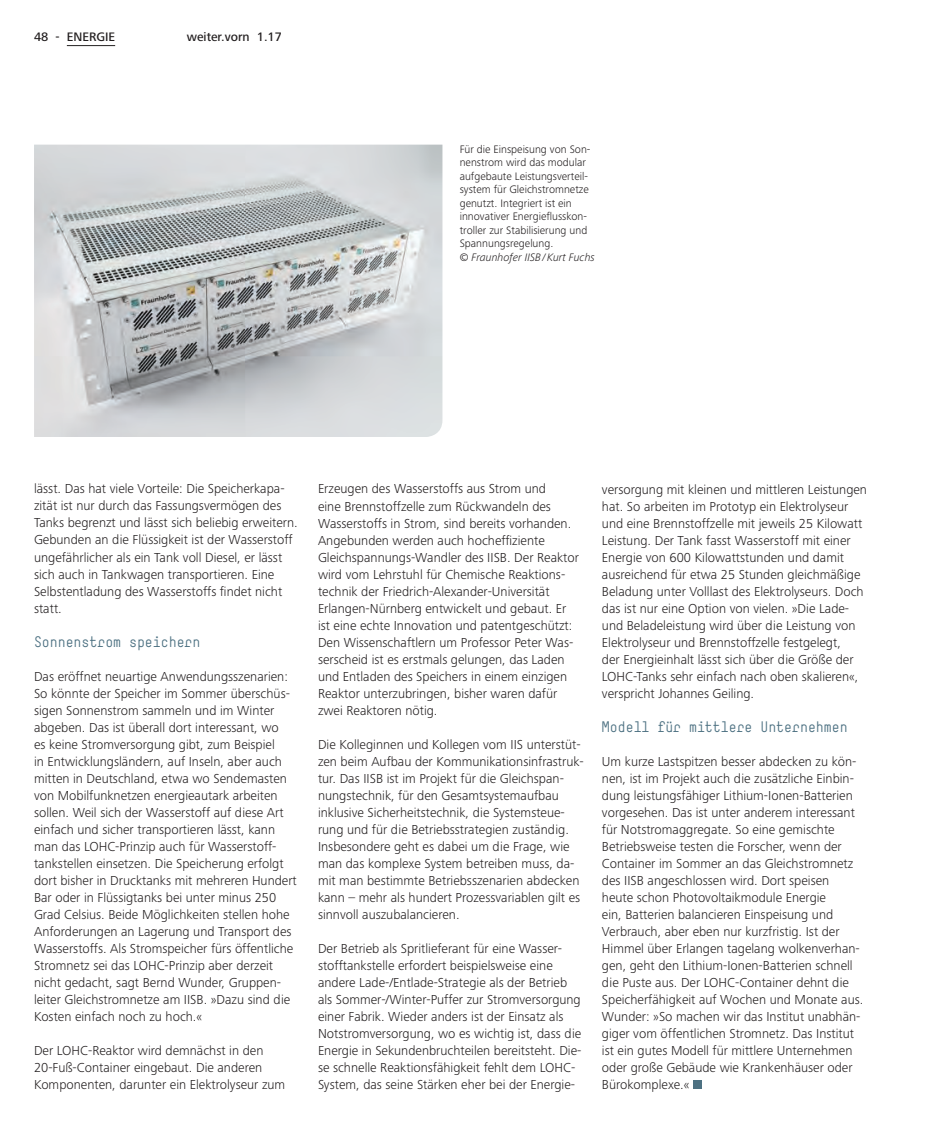
<style>
.page{position:relative;width:936px;height:1140px;background:#fff}
.page>*{position:absolute;margin:0;border:0;box-sizing:border-box;transform-origin:0 0}
.Zwischenüberschrift{font:15px "Simple";color:#4d7182}
.Fließtext{font:15px "Simple";color:#4d7182}
.Fließtext-2{font:300 13.5px/17px "Frutiger Next Pro";color:#231f20}
.t1{font:500 12.75px "Frutiger Next Pro";color:#231f20}
.BU{font:300 11.25px/13.5px "Frutiger Next Pro";color:#231f20}
.s1{font-style:italic}
</style>
<div class="page">
<hr style="left:67px;top:45px;width:48px;height:1px;background:#231f20">
<div style="left:693px;top:1080px;width:8px;height:9px;background:#4d7182"></div>
<img style="left:34px;top:145px;width:408px;height:292px">
<p class="t1" style="left:34px;top:30px;width:83px">48 - ENERGIE</p>
<p class="t1" style="left:187px;top:30px;width:97px">weiter.vorn 1.17</p>
<p class="BU" style="left:459px;top:142px;width:137px">Für die Einspeisung von Son&shy;nenstrom wird das modular aufgebaute Leistungsverteil&shy;system für Gleichstromnetze genutzt. Integriert ist ein innovativer Energieflusskon&shy;troller zur Stabilisierung und<br>Spannungsregelung.<br><span class="s1">© Fraunhofer IISB/ Kurt Fuchs</span></p>
<p class="Fließtext-2" style="left:34px;top:480px;width:265px">lässt. Das hat viele Vorteile: Die Speicherkapa&shy;zität ist nur durch das Fassungsvermögen des Tanks begrenzt und lässt sich beliebig erweitern.<br>Gebunden an die Flüssigkeit ist der Wasserstoff ungefährlicher als ein Tank voll Diesel, er lässt sich auch in Tankwagen transportieren. Eine Selbstentladung des Wasserstoffs findet nicht statt.</p>
<p class="Fließtext" style="left:34px;top:632px;width:168px">Sonnenstrom speichern</p>
<p class="Fließtext-2" style="left:34px;top:667px;width:264px">Das eröffnet neuartige Anwendungsszenarien:<br>So könnte der Speicher im Sommer überschüs&shy;sigen Sonnenstrom sammeln und im Winter abgeben. Das ist überall dort interessant, wo<br>es keine Stromversorgung gibt, zum Beispiel<br>in Entwicklungsländern, auf Inseln, aber auch mitten in Deutschland, etwa wo Sendemasten von Mobilfunknetzen energieautark arbeiten sollen. Weil sich der Wasserstoff auf diese Art einfach und sicher transportieren lässt, kann man das LOHC-Prinzip auch für Wasserstoff&shy;tankstellen einsetzen. Die Speicherung erfolgt dort bisher in Drucktanks mit mehreren Hundert Bar oder in Flüssigtanks bei unter minus 250<br>Grad Celsius. Beide Möglichkeiten stellen hohe Anforderungen an Lagerung und Transport des Wasserstoffs. Als Stromspeicher fürs öffentliche Stromnetz sei das LOHC-Prinzip aber derzeit nicht gedacht, sagt Bernd Wunder, Gruppen&shy;leiter Gleichstromnetze am IISB. »Dazu sind die Kosten einfach noch zu hoch.«</p>
<p class="Fließtext-2" style="left:34px;top:1042px;width:253px">Der LOHC-Reaktor wird demnächst in den<br>20-Fuß-Container eingebaut. Die anderen<br>Komponenten, darunter ein Elektrolyseur zum</p>
<p class="Fließtext-2" style="left:318px;top:480px;width:262px">Erzeugen des Wasserstoffs aus Strom und<br>eine Brennstoffzelle zum Rückwandeln des Wasserstoffs in Strom, sind bereits vorhanden.<br>Angebunden werden auch hocheffiziente Gleichspannungs-Wandler des IISB. Der Reaktor wird vom Lehrstuhl für Chemische Reaktions&shy;technik der Friedrich-Alexander-Universität Erlangen-Nürnberg entwickelt und gebaut. Er ist eine echte Innovation und patentgeschützt:<br>Den Wissenschaftlern um Professor Peter Was&shy;serscheid ist es erstmals gelungen, das Laden und Entladen des Speichers in einem einzigen Reaktor unterzubringen, bisher waren dafür zwei Reaktoren nötig.</p>
<p class="Fließtext-2" style="left:318px;top:735px;width:267px">Die Kolleginnen und Kollegen vom IIS unterstüt&shy;zen beim Aufbau der Kommunikationsinfrastruk&shy;tur. Das IISB ist im Projekt für die Gleichspan&shy;nungstechnik, für den Gesamtsystemaufbau inklusive Sicherheitstechnik, die Systemsteue&shy;rung und für die Betriebsstrategien zuständig.<br>Insbesondere geht es dabei um die Frage, wie man das komplexe System betreiben muss, da&shy;mit man bestimmte Betriebsszenarien abdecken kann – mehr als hundert Prozessvariablen gilt es sinnvoll auszubalancieren.</p>
<p class="Fließtext-2" style="left:318px;top:940px;width:265px">Der Betrieb als Spritlieferant für eine Wasser&shy;stofftankstelle erfordert beispielsweise eine andere Lade-/Entlade-Strategie als der Betrieb als Sommer-/Winter-Puffer zur Stromversorgung einer Fabrik. Wieder anders ist der Einsatz als Notstromversorgung, wo es wichtig ist, dass die Energie in Sekundenbruchteilen bereitsteht. Die&shy;se schnelle Reaktionsfähigkeit fehlt dem LOHC-System, das seine Stärken eher bei der Energie-</p>
<p class="Fließtext-2" style="left:602px;top:480px;width:266px">versorgung mit kleinen und mittleren Leistungen hat. So arbeiten im Prototyp ein Elektrolyseur und eine Brennstoffzelle mit jeweils 25 Kilowatt Leistung. Der Tank fasst Wasserstoff mit einer Energie von 600 Kilowattstunden und damit ausreichend für etwa 25 Stunden gleichmäßige Beladung unter Volllast des Elektrolyseurs. Doch das ist nur eine Option von vielen. »Die Lade&shy;und Beladeleistung wird über die Leistung von Elektrolyseur und Brennstoffzelle festgelegt,<br>der Energieinhalt lässt sich über die Größe der LOHC-Tanks sehr einfach nach oben skalieren«, verspricht Johannes Geiling.</p>
<p class="Zwischenüberschrift" style="left:602px;top:717px;width:247px">Modell für mittlere Unternehmen</p>
<p class="Fließtext-2" style="left:602px;top:752px;width:256px">Um kurze Lastspitzen besser abdecken zu kön&shy;nen, ist im Projekt auch die zusätzliche Einbin&shy;dung leistungsfähiger Lithium-Ionen-Batterien vorgesehen. Das ist unter anderem interessant für Notstromaggregate. So eine gemischte Betriebsweise testen die Forscher, wenn der Container im Sommer an das Gleichstromnetz des IISB angeschlossen wird. Dort speisen</p>
<p class="Fließtext-2" style="left:602px;top:888px;width:263px">heute schon Photovoltaikmodule Energie<br>ein, Batterien balancieren Einspeisung und Verbrauch, aber eben nur kurzfristig. Ist der Himmel über Erlangen tagelang wolkenverhan&shy;gen, geht den Lithium-Ionen-Batterien schnell die Puste aus. Der LOHC-Container dehnt die Speicherfähigkeit auf Wochen und Monate aus.<br>Wunder: »So machen wir das Institut unabhän&shy;giger vom öffentlichen Stromnetz. Das Institut ist ein gutes Modell für mittlere Unternehmen oder große Gebäude wie Krankenhäuser oder Bürokomplexe.«</p>
</div>
